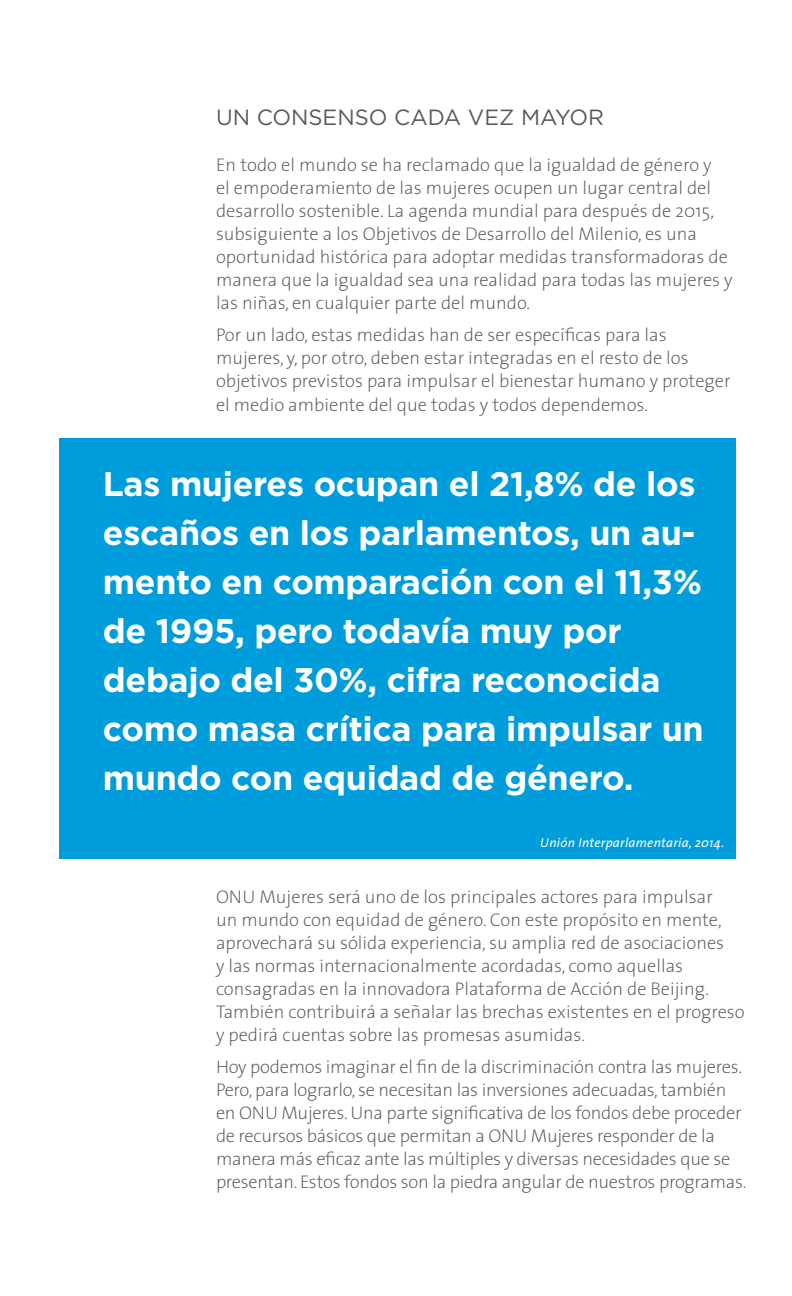
<style>
.page{position:relative;width:792px;height:1296px;background:#fff}
.page>*{position:absolute;margin:0;border:0;box-sizing:border-box;transform-origin:0 0}
.t1{font:700 34px/49px "Gotham";letter-spacing:-.01em;color:#fff}
.t2{font:22px "Gotham";color:#58595b}
.t3{font:200 18.4px/23px "The Sans";color:#58595b}
.t4{font:italic 13px "The Sans";letter-spacing:.02em;color:#fff}
</style>
<div class="page">
<div style="left:60px;top:438px;width:676px;height:421px;background:#009ddc"></div>
<p class="t2" style="left:216px;top:105px;width:390px">UN CONSENSO CADA VEZ MAYOR</p>
<p class="t3" style="left:216px;top:153px;width:518px">En todo el mundo se ha reclamado que la igualdad de género y<br>el empoderamiento de las mujeres ocupen un lugar central del desarrollo sostenible. La agenda mundial para después de 2015, subsiguiente a los Objetivos de Desarrollo del Milenio, es una oportunidad histórica para adoptar medidas transformadoras de manera que la igualdad sea una realidad para todas las mujeres y las niñas, en cualquier parte del mundo.</p>
<p class="t3" style="left:216px;top:322px;width:516px">Por un lado, estas medidas han de ser específicas para las mujeres, y, por otro, deben estar integradas en el resto de los objetivos previstos para impulsar el bienestar humano y proteger el medio ambiente del que todas y todos dependemos.</p>
<h1 class="t1" style="left:103px;top:459px;width:602px">Las mujeres ocupan el 21,8% de los escaños en los parlamentos, un au&shy;mento en comparación con el 11,3% de 1995, pero todavía muy por debajo del 30%, cifra reconocida como masa crítica para impulsar un mundo con equidad de género.</h1>
<p class="t4" style="left:540px;top:832px;width:186px">Unión Interparlamentaria, 2014.</p>
<p class="t3" style="left:216px;top:885px;width:530px">ONU Mujeres será uno de los principales actores para impulsar<br>un mundo con equidad de género. Con este propósito en mente, aprovechará su sólida experiencia, su amplia red de asociaciones<br>y las normas internacionalmente acordadas, como aquellas consagradas en la innovadora Plataforma de Acción de Beijing.<br>También contribuirá a señalar las brechas existentes en el progreso y pedirá cuentas sobre las promesas asumidas.</p>
<p class="t3" style="left:216px;top:1055px;width:532px">Hoy podemos imaginar el fin de la discriminación contra las mujeres.<br>Pero, para lograrlo, se necesitan las inversiones adecuadas, también en ONU Mujeres. Una parte significativa de los fondos debe proceder de recursos básicos que permitan a ONU Mujeres responder de la manera más eficaz ante las múltiples y diversas necesidades que se presentan. Estos fondos son la piedra angular de nuestros programas.</p>
</div>
